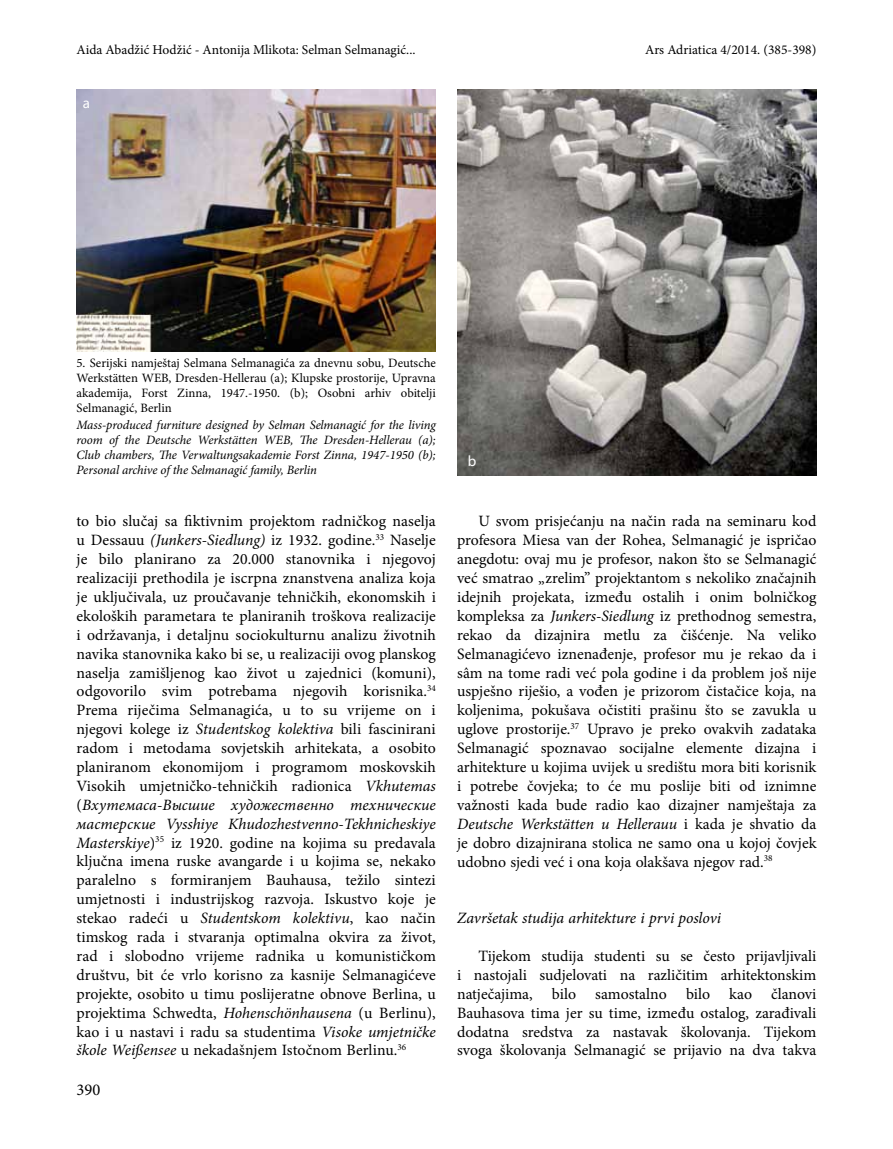
<style>
.page{position:relative;width:893px;height:1149px;background:#fff}
.page>*{position:absolute;margin:0;border:0;box-sizing:border-box;transform-origin:0 0}
.t1{font:16.5px "Minion Pro";color:#000}
.t2{font:15.75px/18.9px "Minion Pro";color:#000;text-align:justify}
.t3{font:italic 15.75px "Minion Pro";letter-spacing:-.01em;color:#000}
.t4{font:15px "Myriad Pro";color:#fff}
.t5{font:13.5px "Minion Pro";color:#000}
.t6{font:italic 12.75px/15px "Minion Pro";letter-spacing:-.01em;color:#000;text-align:justify}
.t7{font:12.75px/15px "Minion Pro";color:#000;text-align:justify}
.s1{font-style:italic}
</style>
<div class="page">
<img style="left:77px;top:89px;width:359px;height:262px">
<img style="left:457px;top:89px;width:359px;height:386px">
<p class="t5" style="left:77px;top:41px;width:340px">Aida Abadžić Hodžić - Antonija Mlikota: Selman Selmanagić...</p>
<p class="t5" style="left:645px;top:41px;width:173px">Ars Adriatica 4/2014. (385-398)</p>
<p class="t4" style="left:83px;top:93px;width:9px">a</p>
<p class="t7" style="left:77px;top:355px;width:361px">5. Serijski namještaj Selmana Selmanagića za dnevnu sobu, Deutsche Werkstätten WEB, Dresden-Hellerau (a); Klupske prostorije, Upravna akademija, Forst Zinna, 1947.-1950. (b); Osobni arhiv obitelji Selmanagić, Berlin</p>
<p class="t6" style="left:77px;top:417px;width:361px">Mass-produced furniture designed by Selman Selmanagić for the living room of the Deutsche Werkstätten WEB, The Dresden-Hellerau (a); Club chambers, The Verwaltungsakademie Forst Zinna, 1947-1950 (b); Personal archive of the Selmanagić family, Berlin</p>
<p class="t4" style="left:468px;top:451px;width:10px">b</p>
<p class="t2" style="left:77px;top:512px;width:361px">to bio slučaj sa fiktivnim projektom radničkog naselja u Dessauu <span class="s1">(Junkers-Siedlung)</span> iz 1932. godine.<sup>33</sup> Naselje je bilo planirano za 20.000 stanovnika i njegovoj realizaciji prethodila je iscrpna znanstvena analiza koja je uključivala, uz proučavanje tehničkih, ekonomskih i ekoloških parametara te planiranih troškova realizacije i održavanja, i detaljnu sociokulturnu analizu životnih navika stanovnika kako bi se, u realizaciji ovog planskog naselja zamišljenog kao život u zajednici (komuni), odgovorilo svim potrebama njegovih korisnika.<sup>34<br></sup>Prema riječima Selmanagića, u to su vrijeme on i njegovi kolege iz <span class="s1">Studentskog kolektiva</span> bili fascinirani radom i metodama sovjetskih arhitekata, a osobito planiranom ekonomijom i programom moskovskih Visokih umjetničko-tehničkih radionica <span class="s1">Vkhutemas </span>(<span class="s1">Вхутемасa-Высшие художественно технические мастерские Vysshiye Khudozhestvenno-Tekhnicheskiye Masterskiye</span>)<sup>35</sup> iz 1920. godine na kojima su predavala ključna imena ruske avangarde i u kojima se, nekako paralelno s formiranjem Bauhausa, težilo sintezi umjetnosti i industrijskog razvoja. Iskustvo koje je stekao radeći u <span class="s1">Studentskom kolektivu</span>, kao način timskog rada i stvaranja optimalna okvira za život, rad i slobodno vrijeme radnika u komunističkom društvu, bit će vrlo korisno za kasnije Selmanagićeve projekte, osobito u timu poslijeratne obnove Berlina, u projektima Schwedta, <span class="s1">Hohenschönhausena</span> (u Berlinu), kao i u nastavi i radu sa studentima <span class="s1">Visoke umjetničke škole Weißensee</span> u nekadašnjem Istočnom Berlinu.<sup>36</sup></p>
<p class="t2" style="left:457px;top:512px;width:361px;text-indent:21px">U svom prisjećanju na način rada na seminaru kod profesora Miesa van der Rohea, Selmanagić je ispričao anegdotu: ovaj mu je profesor, nakon što se Selmanagić već smatrao „zrelim” projektantom s nekoliko značajnih idejnih projekata, između ostalih i onim bolničkog kompleksa za <span class="s1">Junkers-Siedlung</span> iz prethodnog semestra, rekao da dizajnira metlu za čišćenje. Na veliko Selmanagićevo iznenađenje, profesor mu je rekao da i sâm na tome radi već pola godine i da problem još nije uspješno riješio, a vođen je prizorom čistačice koja, na koljenima, pokušava očistiti prašinu što se zavukla u uglove prostorije.<sup>37</sup> Upravo je preko ovakvih zadataka Selmanagić spoznavao socijalne elemente dizajna i arhitekture u kojima uvijek u središtu mora biti korisnik i potrebe čovjeka; to će mu poslije biti od iznimne važnosti kada bude radio kao dizajner namještaja za <span class="s1">Deutsche Werkstätten u Hellerauu</span> i kada je shvatio da je dobro dizajnirana stolica ne samo ona u kojoj čovjek udobno sjedi već i ona koja olakšava njegov rad.<sup>38</sup></p>
<p class="t3" style="left:457px;top:907px;width:266px">Završetak studija arhitekture i prvi poslovi</p>
<p class="t2" style="left:457px;top:946px;width:361px;text-indent:21px">Tijekom studija studenti su se često prijavljivali i nastojali sudjelovati na različitim arhitektonskim natječajima, bilo samostalno bilo kao članovi Bauhasova tima jer su time, između ostalog, zarađivali dodatna sredstva za nastavak školovanja. Tijekom svoga školovanja Selmanagić se prijavio na dva takva</p>
<p class="t1" style="left:77px;top:1078px;width:25px">390</p>
</div>
